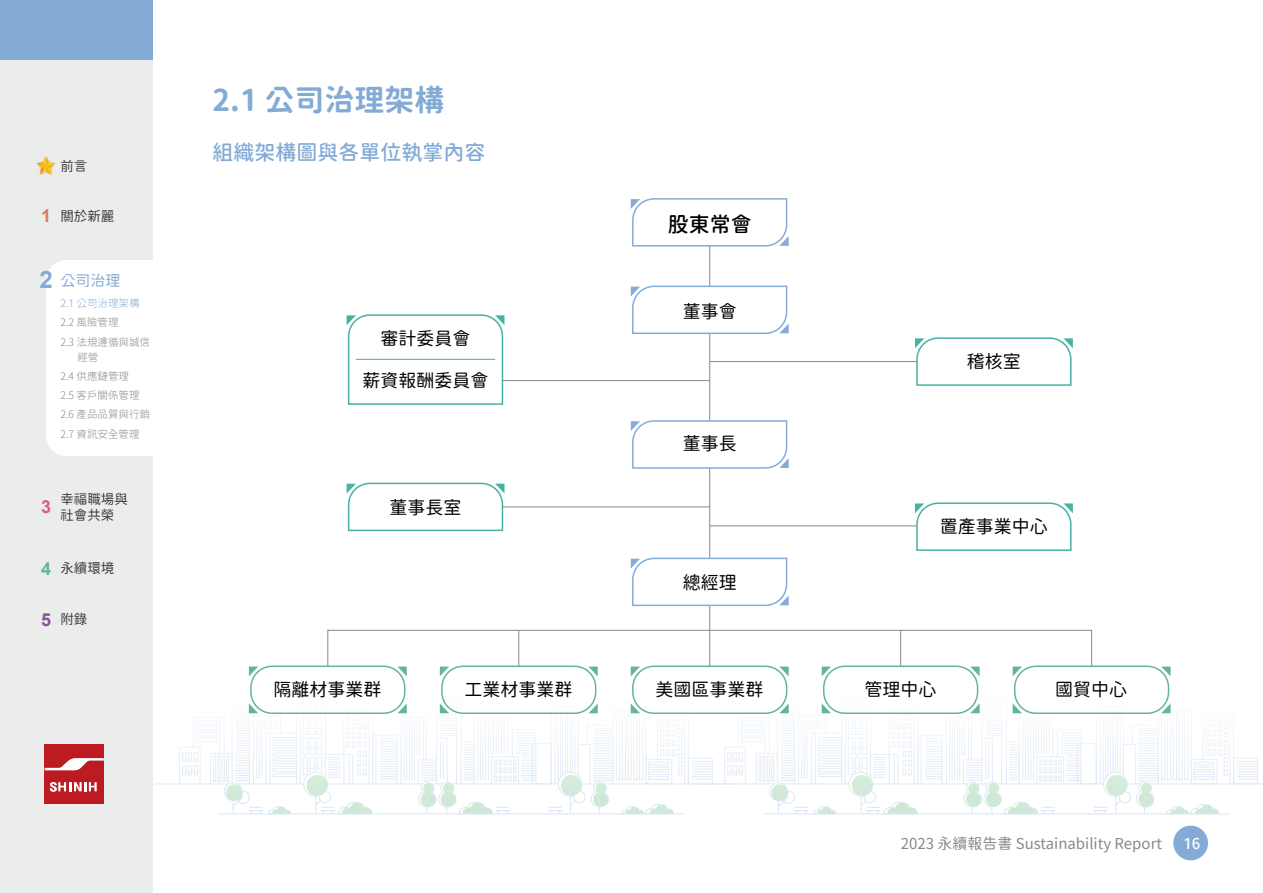
<style>
.page{position:relative;width:1263px;height:893px;background:#fff}
.page>*{position:absolute;margin:0;border:0;box-sizing:border-box;transform-origin:0 0}
.t1{font:30px "Gen Sen Rounded TW B";color:#83abd6}
.t2{font:700 24px "Arial";color:#83abd6}
.t3{font:21px "Gen Sen Rounded TW M";color:#83abd6}
.t4{font:21px "Gen Sen Rounded TW M";color:#000}
.t5{font:18px "Gen Sen Rounded TW R";color:#000}
.t6{font:700 18px "Arial";color:#db5c81}
.t7{font:700 18px "Arial";color:#62b692}
.t8{font:700 18px "Arial";color:#855693}
.t9{font:15px "Gen Sen Rounded TW R";color:#898989}
.t10{font:15px "Gen Sen Rounded TW R";color:#83abd6}
.t11{font:15px "Gen Sen Rounded TW M";color:#fff}
.t12{font:13.5px/16.2px "Gen Sen Rounded TW R";color:#3e3a39}
.t13{font:10.5px/19.2px "Gen Sen Rounded TW L";color:#898989}
.t14{font:10.5px "Gen Sen Rounded TW L";color:#83abd6}
.s1{font-family:"Arial";font-weight:700;font-size:18px;color:#dc7c59}
</style>
<div class="page">
<div style="left:0;top:0;width:153px;height:893px;background:#ebecec"></div>
<div style="left:1173px;top:826px;width:35px;height:34px;background:#83abd6;border-radius:50%"></div>
<div style="left:46px;top:260px;width:107px;height:196px;background:#fff"></div>
<hr style="left:155px;top:783px;width:73px;height:1px;background:#83abd6">
<hr style="left:376px;top:735px;width:1px;height:49px;background:#83abd6">
<hr style="left:218px;top:813px;width:467px;height:1px;background:#83abd6">
<hr style="left:700px;top:783px;width:73px;height:1px;background:#83abd6">
<hr style="left:1149px;top:783px;width:114px;height:1px;background:#83abd6">
<hr style="left:921px;top:735px;width:1px;height:49px;background:#83abd6">
<hr style="left:763px;top:813px;width:467px;height:1px;background:#83abd6">
<hr style="left:709px;top:245px;width:1px;height:421px;background:#898989">
<div style="left:327px;top:630px;width:765px;height:37px;border:1px solid #898989"></div>
<hr style="left:900px;top:630px;width:1px;height:36px;background:#898989">
<hr style="left:518px;top:630px;width:1px;height:36px;background:#898989">
<svg style="left:631px;top:198px;width:158px;height:49px"></svg>
<div style="left:250px;top:665px;width:155px;height:49px;border:2px solid #64b692;border-radius:21px"></div>
<svg style="left:249px;top:667px;width:9px;height:9px"></svg>
<svg style="left:397px;top:667px;width:10px;height:9px"></svg>
<svg style="left:183px;top:693px;width:191px;height:122px"></svg>
<div style="left:441px;top:665px;width:155px;height:49px;border:2px solid #64b692;border-radius:21px"></div>
<svg style="left:440px;top:667px;width:9px;height:9px"></svg>
<svg style="left:588px;top:667px;width:10px;height:9px"></svg>
<svg style="left:380px;top:691px;width:157px;height:124px"></svg>
<div style="left:632px;top:665px;width:155px;height:49px;border:2px solid #64b692;border-radius:21px"></div>
<svg style="left:631px;top:667px;width:9px;height:9px"></svg>
<svg style="left:779px;top:667px;width:10px;height:9px"></svg>
<svg style="left:548px;top:702px;width:164px;height:113px"></svg>
<div style="left:823px;top:665px;width:155px;height:49px;border:2px solid #64b692;border-radius:21px"></div>
<svg style="left:822px;top:667px;width:9px;height:9px"></svg>
<svg style="left:970px;top:667px;width:10px;height:9px"></svg>
<svg style="left:728px;top:693px;width:191px;height:122px"></svg>
<div style="left:1014px;top:665px;width:155px;height:49px;border:2px solid #64b692;border-radius:21px"></div>
<svg style="left:1013px;top:667px;width:9px;height:9px"></svg>
<svg style="left:1093px;top:702px;width:164px;height:113px"></svg>
<svg style="left:1161px;top:667px;width:9px;height:9px"></svg>
<svg style="left:925px;top:691px;width:157px;height:124px"></svg>
<svg style="left:915px;top:337px;width:158px;height:49px"></svg>
<svg style="left:915px;top:502px;width:158px;height:49px"></svg>
<svg style="left:347px;top:314px;width:157px;height:91px"></svg>
<svg style="left:347px;top:482px;width:157px;height:50px"></svg>
<svg style="left:631px;top:285px;width:158px;height:50px"></svg>
<svg style="left:631px;top:419px;width:158px;height:50px"></svg>
<svg style="left:631px;top:557px;width:158px;height:50px"></svg>
<hr style="left:502px;top:506px;width:208px;height:1px;background:#898989">
<hr style="left:710px;top:525px;width:207px;height:1px;background:#898989">
<hr style="left:710px;top:361px;width:207px;height:1px;background:#898989">
<hr style="left:502px;top:380px;width:208px;height:1px;background:#898989">
<hr style="left:356px;top:359px;width:139px;height:1px;background:#47b1a2">
<div style="left:45px;top:744px;width:59px;height:59px;background:#bc1b21"></div>
<svg style="left:45px;top:758px;width:59px;height:12px"></svg>
<svg style="left:50px;top:782px;width:47px;height:10px"></svg>
<div style="left:0;top:0;width:153px;height:60px;background:#83abd6"></div>
<img style="left:37px;top:157px;width:17px;height:17px">
<p class="t12" style="left:60px;top:158px;width:28px">前言</p>
<p class="t12" style="left:41px;top:208px;width:75px"><span class="s1">1</span> 關於新麗</p>
<h2 class="t2" style="left:39px;top:263px;width:15px">2</h2>
<p class="t10" style="left:60px;top:272px;width:62px">公司治理</p>
<p class="t14" style="left:60px;top:297px;width:81px">2.1 公司治理架構</p>
<p class="t13" style="left:60px;top:313px;width:91px">2.2 風險管理<br>2.3 法規遵循與誠信</p>
<p class="t13" style="left:60px;top:347px;width:91px;text-indent:17px">經營<br>2.4 供應鏈管理<br>2.5 客戶關係管理<br>2.6 產品品質與行銷<br>2.7 資訊安全管理</p>
<p class="t6" style="left:41px;top:494px;width:12px">3</p>
<p class="t12" style="left:60px;top:491px;width:69px">幸福職場與社會共榮</p>
<p class="t7" style="left:41px;top:556px;width:12px">4</p>
<p class="t8" style="left:41px;top:607px;width:12px">5</p>
<p class="t12" style="left:60px;top:560px;width:56px">永續環境</p>
<p class="t12" style="left:60px;top:611px;width:28px">附錄</p>
<h1 class="t1" style="left:213px;top:84px;width:233px">2.1 公司治理架構</h1>
<p class="t3" style="left:213px;top:140px;width:274px">組織架構圖與各單位執掌內容</p>
<p class="t5" style="left:381px;top:328px;width:91px">審計委員會</p>
<p class="t5" style="left:363px;top:370px;width:127px">薪資報酬委員會</p>
<p class="t5" style="left:390px;top:497px;width:73px">董事長室</p>
<p class="t4" style="left:668px;top:212px;width:85px">股東常會</p>
<p class="t5" style="left:683px;top:302px;width:55px">董事會</p>
<p class="t5" style="left:683px;top:433px;width:55px">董事長</p>
<p class="t5" style="left:683px;top:572px;width:55px">總經理</p>
<p class="t5" style="left:967px;top:352px;width:55px">稽核室</p>
<p class="t5" style="left:940px;top:517px;width:109px">置產事業中心</p>
<p class="t5" style="left:273px;top:679px;width:109px">隔離材事業群</p>
<p class="t5" style="left:465px;top:679px;width:109px">工業材事業群</p>
<p class="t5" style="left:656px;top:679px;width:109px">美國區事業群</p>
<p class="t5" style="left:864px;top:679px;width:73px">管理中心</p>
<p class="t5" style="left:1055px;top:679px;width:73px">國貿中心</p>
<p class="t9" style="left:901px;top:835px;width:263px">2023 永續報告書 Sustainability Report</p>
<p class="t11" style="left:1183px;top:835px;width:19px">16</p>
</div>
